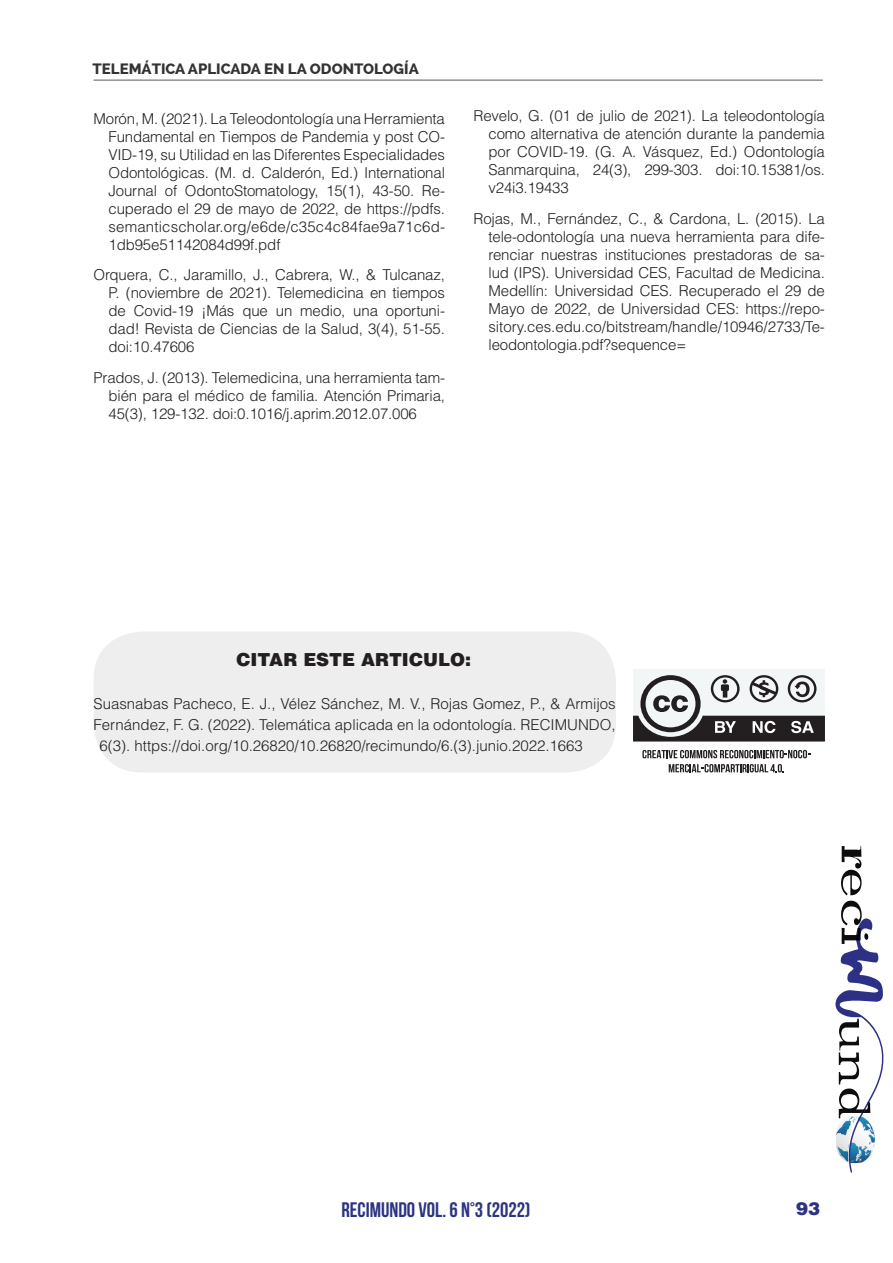
<style>
.page{position:relative;width:893px;height:1263px;background:#fff}
.page>*{position:absolute;margin:0;border:0;box-sizing:border-box;transform-origin:0 0}
.t1{font:700 21px "Bebas Neue";color:#2b3481}
.t2{font:900 18px "Helvetica LT Std";color:#231f20}
.t3{font:900 18px "Helvetica LT Std";color:#2b3481}
.t4{font:300 15px/18px "Helvetica LT Std";letter-spacing:-.01em;color:#231f20;text-align:justify}
.t5{font:800 15px "Raleway";color:#333}
</style>
<div class="page">
<hr style="left:94px;top:80px;width:729px;height:1px;background:#545557">
<svg style="left:841px;top:846px;width:20px;height:49px"></svg>
<svg style="left:835px;top:901px;width:49px;height:272px"></svg>
<svg style="left:642px;top:750px;width:168px;height:8px"></svg>
<svg style="left:669px;top:764px;width:115px;height:8px"></svg>
<div style="left:633px;top:668px;width:192px;height:73px;background:#f3f6f7"></div>
<svg style="left:633px;top:675px;width:192px;height:66px"></svg>
<div style="left:94px;top:631px;width:522px;height:141px;background:#edeeed;border-radius:49px"></div>
<p class="t5" style="left:92px;top:61px;width:328px">TELEMÁTICA APLICADA EN LA ODONTOLOGÍA</p>
<p class="t4" style="left:109px;top:109px;width:338px;text-indent:-15px">Morón, M. (2021). La Teleodontología una Herramienta Fundamental en Tiempos de Pandemia y post CO-VID-19, su Utilidad en las Diferentes Especialidades Odontológicas. (M. d. Calderón, Ed.) International Journal of OdontoStomatology, 15(1), 43-50. Re&shy;cuperado el 29 de mayo de 2022, de https://pdfs. semanticscholar.org/e6de/c35c4c84fae9a71c6d-1db95e51142084d99f.pdf</p>
<p class="t4" style="left:109px;top:266px;width:338px;text-indent:-15px">Orquera, C., Jaramillo, J., Cabrera, W., &amp; Tulcanaz, P. (noviembre de 2021). Telemedicina en tiempos de Covid-19 ¡Más que un medio, una oportuni&shy;dad! Revista de Ciencias de la Salud, 3(4), 51-55. doi:10.47606</p>
<p class="t4" style="left:109px;top:369px;width:338px;text-indent:-15px">Prados, J. (2013). Telemedicina, una herramienta tam&shy;bién para el médico de familia. Atención Primaria, 45(3), 129-132. doi:0.1016/j.aprim.2012.07.006</p>
<p class="t4" style="left:488px;top:107px;width:338px;text-indent:-15px">Revelo, G. (01 de julio de 2021). La teleodontología como alternativa de atención durante la pandemia por COVID-19. (G. A. Vásquez, Ed.) Odontología Sanmarquina, 24(3), 299-303. doi:10.15381/os. v24i3.19433</p>
<p class="t4" style="left:488px;top:210px;width:338px;text-indent:-15px">Rojas, M., Fernández, C., &amp; Cardona, L. (2015). La tele-odontología una nueva herramienta para dife&shy;renciar nuestras instituciones prestadoras de sa&shy;lud (IPS). Universidad CES, Facultad de Medicina.<br>Medellín: Universidad CES. Recuperado el 29 de Mayo de 2022, de Universidad CES: https://repo&shy;sitory.ces.edu.co/bitstream/handle/10946/2733/Te&shy;leodontologia.pdf?sequence=</p>
<p class="t2" style="left:237px;top:648px;width:236px">CITAR ESTE ARTICULO:</p>
<p class="t4" style="left:94px;top:694px;width:524px">Suasnabas Pacheco, E. J., Vélez Sánchez, M. V., Rojas Gomez, P., &amp; Armijos</p>
<p class="t4" style="left:94px;top:715px;width:524px">Fernández, F. G. (2022). Telemática aplicada en la odontología. RECIMUNDO,</p>
<p class="t4" style="left:100px;top:736px;width:485px">6(3). https://doi.org/10.26820/10.26820/recimundo/6.(3).junio.2022.1663</p>
<h1 class="t1" style="left:341px;top:1198px;width:190px">RECIMUNDO VOL. 6 N°3 (2022)</h1>
<p class="t3" style="left:796px;top:1197px;width:26px">93</p>
</div>
